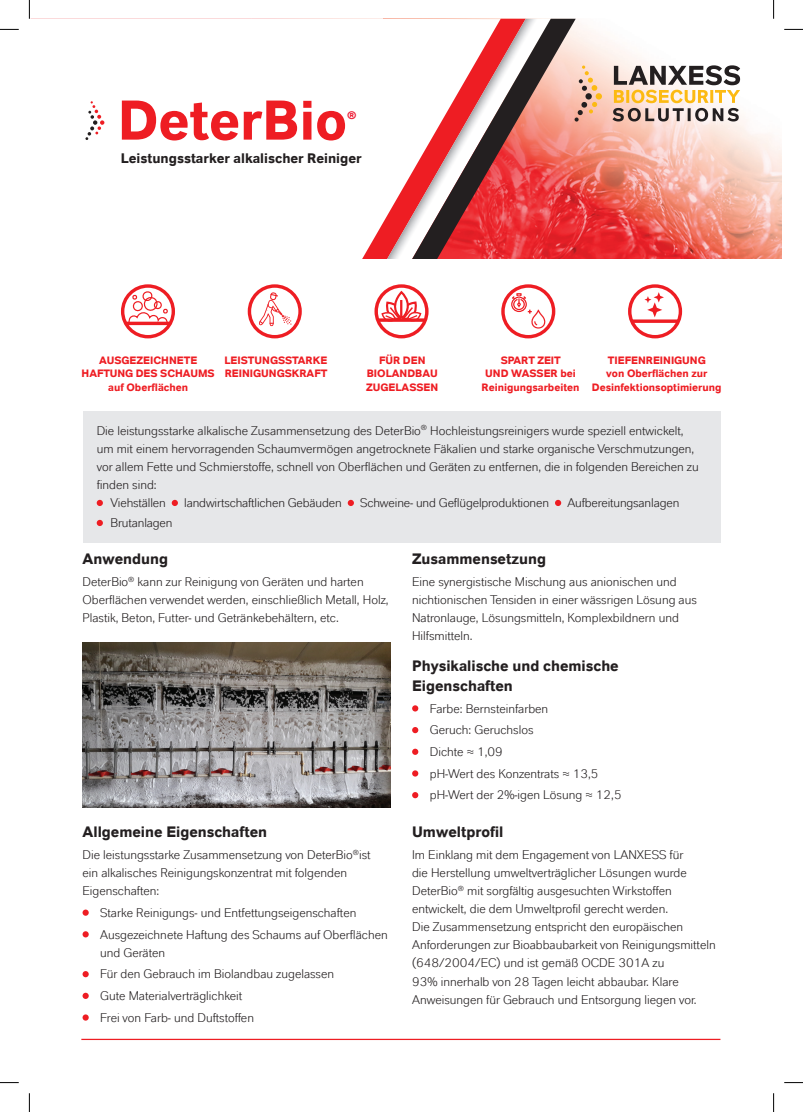
<style>
.page{position:relative;width:803px;height:1112px;background:#fff}
.page>*{position:absolute;margin:0;border:0;box-sizing:border-box;transform-origin:0 0}
.t1{font:700 55px "Lanxess";color:#ee1d23}
.t2{font:700 15px/20px "Lanxess";color:#231f20}
.t3{font:700 13.75px "Lanxess";color:#231f20}
.t4{font:12.5px/18.1px "Lanxess";color:#231f20}
.t5{font:700 10.88px "Lanxess";color:#ed1a33}
.t6{font:700 10.62px/13.8px "Lanxess";color:#ee1d23;text-align:center}
</style>
<div class="page">
<hr style="left:81px;top:1038px;width:639px;height:1px;background:#ee1d23">
<img style="left:576px;top:24px;width:206px;height:235px">
<svg style="left:373px;top:197px;width:25px;height:62px"></svg>
<svg style="left:398px;top:19px;width:178px;height:240px"></svg>
<svg style="left:574px;top:65px;width:28px;height:56px;background:#e9bda2"></svg>
<svg style="left:612px;top:65px;width:128px;height:56px"></svg>
<svg style="left:85px;top:101px;width:19px;height:39px"></svg>
<div style="left:248px;top:284px;width:54px;height:54px;border:3px solid #ee1d23;border-radius:50%"></div>
<svg style="left:259px;top:292px;width:33px;height:34px"></svg>
<svg style="left:503px;top:286px;width:51px;height:50px"></svg>
<div style="left:501px;top:284px;width:54px;height:54px;border:3px solid #ee1d23;border-radius:50%"></div>
<svg style="left:511px;top:293px;width:35px;height:35px"></svg>
<div style="left:121px;top:284px;width:54px;height:54px;border:3px solid #ee1d23;border-radius:50%"></div>
<svg style="left:128px;top:290px;width:40px;height:31px"></svg>
<svg style="left:125px;top:321px;width:46px;height:4px"></svg>
<div style="left:628px;top:284px;width:54px;height:54px;border:3px solid #ee1d23;border-radius:50%"></div>
<svg style="left:632px;top:319px;width:47px;height:4px"></svg>
<svg style="left:644px;top:292px;width:20px;height:25px"></svg>
<svg style="left:376px;top:286px;width:51px;height:50px"></svg>
<div style="left:374px;top:284px;width:54px;height:54px;border:3px solid #ee1d23;border-radius:50%"></div>
<svg style="left:380px;top:289px;width:42px;height:35px"></svg>
<svg style="left:378px;top:318px;width:47px;height:4px"></svg>
<div style="left:83px;top:411px;width:637px;height:131px;background:#e6e7e9"></div>
<div style="left:97px;top:499px;width:6px;height:7px;background:#ee1d23;border-radius:50%"></div>
<div style="left:172px;top:499px;width:6px;height:7px;background:#ee1d23;border-radius:50%"></div>
<div style="left:348px;top:499px;width:6px;height:7px;background:#ee1d23;border-radius:50%"></div>
<div style="left:555px;top:499px;width:6px;height:7px;background:#ee1d23;border-radius:50%"></div>
<div style="left:97px;top:519px;width:6px;height:7px;background:#ee1d23;border-radius:50%"></div>
<svg style="left:412px;top:705px;width:6px;height:6px"></svg>
<svg style="left:412px;top:726px;width:6px;height:7px"></svg>
<svg style="left:412px;top:748px;width:6px;height:6px"></svg>
<svg style="left:412px;top:770px;width:6px;height:6px"></svg>
<svg style="left:412px;top:791px;width:6px;height:7px"></svg>
<svg style="left:83px;top:909px;width:6px;height:6px"></svg>
<svg style="left:83px;top:931px;width:6px;height:6px"></svg>
<svg style="left:83px;top:970px;width:6px;height:7px"></svg>
<svg style="left:83px;top:992px;width:6px;height:6px"></svg>
<svg style="left:83px;top:1014px;width:6px;height:6px"></svg>
<img style="left:83px;top:642px;width:307px;height:165px">
<svg style="left:0;top:29px;width:19px;height:1px"></svg>
<svg style="left:784px;top:29px;width:19px;height:1px"></svg>
<svg style="left:0;top:1082px;width:19px;height:1px"></svg>
<svg style="left:784px;top:1082px;width:19px;height:1px"></svg>
<svg style="left:29px;top:0;width:1px;height:19px"></svg>
<svg style="left:29px;top:1093px;width:1px;height:18px"></svg>
<svg style="left:773px;top:0;width:1px;height:19px"></svg>
<svg style="left:773px;top:1093px;width:1px;height:18px"></svg>
<h1 class="t1" style="left:118px;top:81px;width:231px">DeterBio</h1>
<p class="t5" style="left:347px;top:107px;width:11px">®</p>
<p class="t3" style="left:121px;top:149px;width:242px">Leistungsstarker alkalischer Reiniger</p>
<p class="t6" style="left:82px;top:352px;width:135px">AUSGEZEICHNETE<br>HAFTUNG DES SCHAUMS auf Oberflächen</p>
<p class="t6" style="left:224px;top:352px;width:104px;text-align:left">LEISTUNGSSTARKE<br>REINIGUNGSKRAFT</p>
<p class="t6" style="left:366px;top:352px;width:74px">FÜR DEN<br>BIOLANDBAU<br>ZUGELASSEN</p>
<p class="t6" style="left:482px;top:352px;width:99px">SPART ZEIT<br>UND WASSER bei<br>Reinigungsarbeiten</p>
<p class="t6" style="left:592px;top:352px;width:131px">TIEFENREINIGUNG<br>von Oberflächen zur<br>Desinfektionsoptimierung</p>
<p class="t4" style="left:97px;top:420px;width:588px">Die leistungsstarke alkalische Zusammensetzung des DeterBio<sup>®</sup> Hochleistungsreinigers wurde speziell entwickelt,</p>
<p class="t4" style="left:97px;top:439px;width:599px">um mit einem hervorragenden Schaumvermögen angetrocknete Fäkalien und starke organische Verschmutzungen,</p>
<p class="t4" style="left:97px;top:457px;width:604px">vor allem Fette und Schmierstoffe, schnell von Oberflächen und Geräten zu entfernen, die in folgenden Bereichen zu</p>
<p class="t4" style="left:97px;top:475px;width:61px">finden sind:</p>
<p class="t4" style="left:110px;top:493px;width:57px">Viehställen</p>
<p class="t4" style="left:184px;top:493px;width:159px">landwirtschaftlichen Gebäuden</p>
<p class="t4" style="left:360px;top:493px;width:190px">Schweine- und Geflügelproduktionen</p>
<p class="t4" style="left:567px;top:493px;width:113px">Aufbereitungsanlagen</p>
<p class="t4" style="left:110px;top:513px;width:64px">Brutanlagen</p>
<p class="t2" style="left:83px;top:547px;width:87px">Anwendung</p>
<p class="t4" style="left:83px;top:572px;width:308px">DeterBio<sup>®</sup> kann zur Reinigung von Geräten und harten<br>Oberflächen verwendet werden, einschließlich Metall, Holz,<br>Plastik, Beton, Futter- und Getränkebehältern, etc.</p>
<p class="t2" style="left:412px;top:547px;width:135px">Zusammensetzung</p>
<p class="t4" style="left:412px;top:572px;width:286px">Eine synergistische Mischung aus anionischen und nichtionischen Tensiden in einer wässrigen Lösung aus Natronlauge, Lösungsmitteln, Komplexbildnern und Hilfsmitteln.</p>
<p class="t2" style="left:412px;top:654px;width:208px">Physikalische und chemische<br>Eigenschaften</p>
<p class="t4" style="left:430px;top:697px;width:193px;line-height:21.6px">Farbe: Bernsteinfarben<br>Geruch: Geruchslos<br>Dichte ≈ 1,09<br>pH-Wert des Konzentrats ≈ 13,5 pH-Wert der 2%-igen Lösung ≈ 12,5</p>
<p class="t2" style="left:412px;top:820px;width:93px">Umweltprofil</p>
<p class="t4" style="left:412px;top:844px;width:305px">Im Einklang mit dem Engagement von LANXESS für<br>die Herstellung umweltverträglicher Lösungen wurde DeterBio<sup>®</sup> mit sorgfältig ausgesuchten Wirkstoffen entwickelt, die dem Umweltprofil gerecht werden.<br>Die Zusammensetzung entspricht den europäischen Anforderungen zur Bioabbaubarkeit von Reinigungsmitteln (648/2004/EC) und ist gemäß OCDE 301A zu<br>93% innerhalb von 28 Tagen leicht abbaubar. Klare Anweisungen für Gebrauch und Entsorgung liegen vor.</p>
<p class="t2" style="left:83px;top:820px;width:186px">Allgemeine Eigenschaften</p>
<p class="t4" style="left:83px;top:844px;width:289px">Die leistungsstarke Zusammensetzung von DeterBio<sup>®</sup>ist ein alkalisches Reinigungskonzentrat mit folgenden<br>Eigenschaften:</p>
<p class="t4" style="left:100px;top:901px;width:289px;line-height:21.6px">Starke Reinigungs- und Entfettungseigenschaften<br>Ausgezeichnete Haftung des Schaums auf Oberflächen</p>
<p class="t4" style="left:100px;top:940px;width:235px;line-height:21.6px">und Geräten<br>Für den Gebrauch im Biolandbau zugelassen<br>Gute Materialverträglichkeit<br>Frei von Farb- und Duftstoffen</p>
</div>
